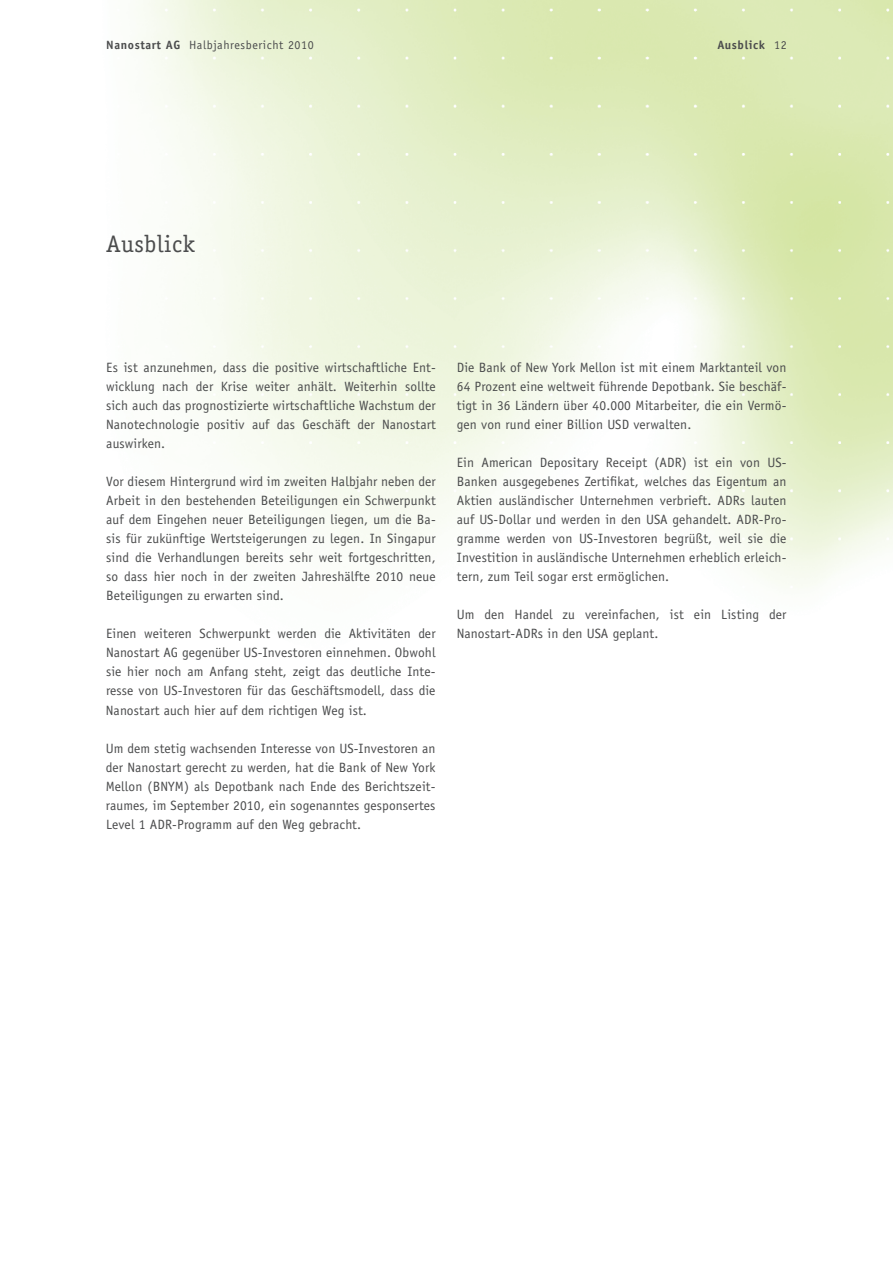
<style>
.page{position:relative;width:893px;height:1263px;background:#fff}
.page>*{position:absolute;margin:0;border:0;box-sizing:border-box;transform-origin:0 0}
.t1{font:24px "Officina Serif";letter-spacing:.03em;color:#4b4c4d}
.t2{font:13.5px/19px "Officina Sans";letter-spacing:.01em;color:#4b4c4d;text-align:justify}
.t3{font:12px "Officina Sans";letter-spacing:.05em;color:#4b4c4d}
.t4{font:700 12px "Officina Sans";letter-spacing:.05em;color:#4b4c4d}
.s1{font-weight:700}
.s2{font-weight:400}
</style>
<div class="page">
<p class="t3" style="left:106px;top:38px;width:209px"><span class="s1">Nanostart AG</span> Halbjahresbericht 2010</p>
<p class="t4" style="left:717px;top:38px;width:71px">Ausblick <span class="s2">12</span></p>
<h1 class="t1" style="left:106px;top:230px;width:91px">Ausblick</h1>
<p class="t2" style="left:106px;top:357px;width:331px">Es ist anzunehmen, dass die positive wirtschaftliche Ent&shy;wicklung nach der Krise weiter anhält. Weiterhin sollte sich auch das prognostizierte wirtschaftliche Wachstum der Nanotechnologie positiv auf das Geschäft der Nanostart auswirken.</p>
<p class="t2" style="left:106px;top:472px;width:331px">Vor diesem Hintergrund wird im zweiten Halbjahr neben der Arbeit in den bestehenden Beteiligungen ein Schwerpunkt auf dem Eingehen neuer Beteiligungen liegen, um die Ba&shy;sis für zukünftige Wertsteigerungen zu legen. In Singapur sind die Verhandlungen bereits sehr weit fortgeschritten, so dass hier noch in der zweiten Jahreshälfte 2010 neue Beteiligungen zu erwarten sind.</p>
<p class="t2" style="left:106px;top:624px;width:331px">Einen weiteren Schwerpunkt werden die Aktivitäten der Nanostart AG gegenüber US-Investoren einnehmen. Obwohl sie hier noch am Anfang steht, zeigt das deutliche Inte&shy;resse von US-Investoren für das Geschäftsmodell, dass die Nanostart auch hier auf dem richtigen Weg ist.</p>
<p class="t2" style="left:106px;top:738px;width:331px">Um dem stetig wachsenden Interesse von US-Investoren an der Nanostart gerecht zu werden, hat die Bank of New York Mellon (BNYM) als Depotbank nach Ende des Berichtszeit&shy;raumes, im September 2010, ein sogenanntes gesponsertes Level 1 ADR-Programm auf den Weg gebracht.</p>
<p class="t2" style="left:457px;top:357px;width:331px">Die Bank of New York Mellon ist mit einem Marktanteil von 64 Prozent eine weltweit führende Depotbank. Sie beschäf&shy;tigt in 36 Ländern über 40.000 Mitarbeiter, die ein Vermö&shy;gen von rund einer Billion USD verwalten.</p>
<p class="t2" style="left:457px;top:453px;width:331px">Ein American Depositary Receipt (ADR) ist ein von US-Banken ausgegebenes Zertifikat, welches das Eigentum an Aktien ausländischer Unternehmen verbrieft. ADRs lauten auf US-Dollar und werden in den USA gehandelt. ADR-Pro&shy;gramme werden von US-Investoren begrüßt, weil sie die Investition in ausländische Unternehmen erheblich erleich&shy;tern, zum Teil sogar erst ermöglichen.</p>
<p class="t2" style="left:457px;top:605px;width:331px">Um den Handel zu vereinfachen, ist ein Listing der<br>Nanostart-ADRs in den USA geplant.</p>
</div>
